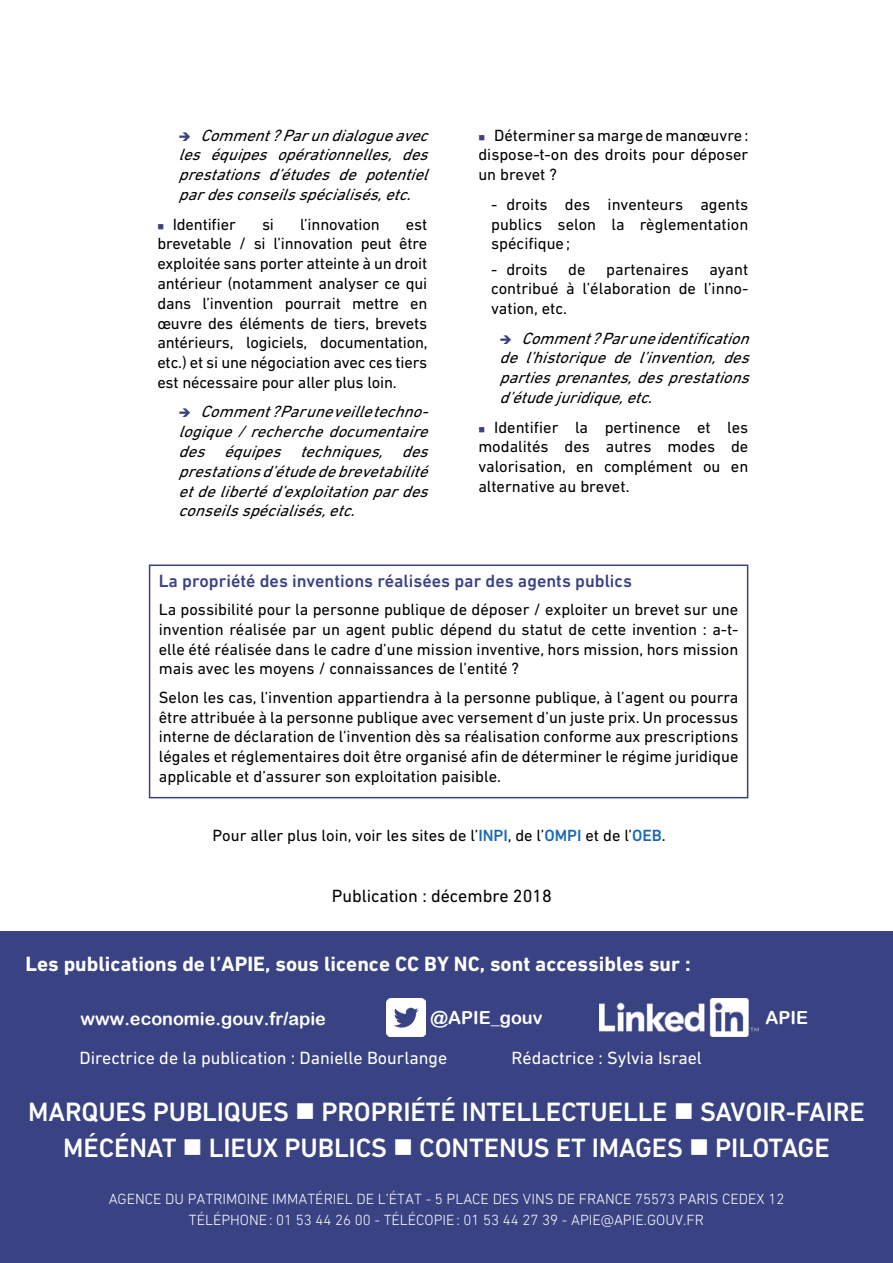
<style>
.page{position:relative;width:893px;height:1263px;background:#fff}
.page>*{position:absolute;margin:0;border:0;box-sizing:border-box;transform-origin:0 0}
.t1{font:500 27px/36px "DIN Next LT Pro";letter-spacing:-.005em;color:#fff}
.t2{font:700 21px "DIN Next LT Pro";color:#fff}
.t3{font:18px "DIN Next LT Pro";color:#fff}
.t4{font:500 18px "DIN Next LT Pro";color:#394283}
.t5{font:18px "Arial Rounded MT Bold";color:#fff}
.t6{font:18px "DIN Next LT Pro";color:#000}
.t7{font:16.5px/19.8px "DIN Next LT Pro";color:#000;text-align:justify}
.t8{font:italic 16.5px/19.8px "DIN Next LT Pro";color:#000;text-align:justify}
.t9{font:300 15px/21px "DIN Next LT Pro";color:#fff}
.s1{color:#394283}
.s2{font-weight:500;color:#1a68b3}
</style>
<div class="page">
<div style="left:0;top:931px;width:893px;height:332px;background:#394283"></div>
<img style="left:600px;top:998px;width:159px;height:38px">
<img style="left:387px;top:998px;width:38px;height:38px">
<div style="left:149px;top:564px;width:599px;height:234px;border:2px solid #394283"></div>
<p class="t8" style="left:179px;top:125px;width:257px"><span class="s1">➔</span> Comment?Parundialogueavec les équipes opérationnelles, des prestations d’études de potentiel pardesconseilsspécialisés,etc.</p>
<p class="t7" style="left:157px;top:214px;width:80px"><span class="s1">■</span> Identifier</p>
<p class="t7" style="left:262px;top:214px;width:14px">si</p>
<p class="t7" style="left:300px;top:214px;width:81px">l’innovation</p>
<p class="t7" style="left:157px;top:214px;width:272px;text-indent:249px">est brevetable / si l’innovation peut être exploitée sans porter atteinte à un droit antérieur (notamment analyser ce qui dans l’invention pourrait mettre en œuvre des éléments de tiers, brevets antérieurs, logiciels, documentation, etc.) et si une négociation avec ces tiers est nécessaire pour aller plus loin.</p>
<p class="t8" style="left:179px;top:402px;width:257px;text-align:left"><span class="s1">➔</span> Comment ?Paruneveilletechno&shy;logique/recherchedocumentaire des équipes techniques, des prestationsd’étudedebrevetabilité etdelibertéd’exploitationpardes conseilsspécialisés,etc.</p>
<p class="t7" style="left:478px;top:125px;width:272px"><span class="s1">■</span> Déterminer sa marge de manœuvre: dispose-t-on des droits pour déposer un brevet ?</p>
<p class="t7" style="left:491px;top:194px;width:259px">- droits des inventeurs agents publics selon la règlementation spécifique;</p>
<p class="t7" style="left:491px;top:259px;width:58px">- droits</p>
<p class="t7" style="left:568px;top:259px;width:19px">de</p>
<p class="t7" style="left:606px;top:259px;width:84px">partenaires</p>
<p class="t7" style="left:491px;top:259px;width:259px;text-indent:218px">ayant contribué à l’élaboration de l’inno&shy;vation, etc.</p>
<p class="t8" style="left:500px;top:328px;width:257px"><span class="s1">➔</span> Comment?Paruneidentification de l’historique de l’invention, des partiesprenantes,desprestations d’étudejuridique,etc.</p>
<p class="t7" style="left:478px;top:417px;width:272px"><span class="s1">■</span> Identifier la pertinence et les modalités des autres modes de valorisation, en complément ou en alternative au brevet.</p>
<p class="t4" style="left:159px;top:570px;width:475px">LA PROPRIÉTÉ DES INVENTIONS RÉALISÉES PAR DES AGENTS PUBLICS</p>
<p class="t7" style="left:159px;top:599px;width:581px">La possibilité pour la personne publique de déposer / exploiter un brevet sur une invention réalisée par un agent public dépend du statut de cette invention : a-t&shy;elle été réalisée dans le cadre d’une mission inventive, hors mission, hors mission mais avec les moyens / connaissances de l’entité ?</p>
<p class="t7" style="left:159px;top:687px;width:581px">Selon les cas, l’invention appartiendra à la personne publique, à l’agent ou pourra être attribuée à la personne publique avec versement d’un juste prix. Un processus interne de déclaration de l’invention dès sa réalisation conforme aux prescriptions légales et réglementaires doit être organisé afin de déterminer le régime juridique applicable et d’assurer son exploitation paisible.</p>
<p class="t7" style="left:213px;top:825px;width:455px">Pour aller plus loin, voir les sites de l’<span class="s2">INPI</span>, de l’<span class="s2">OMPI</span> et de l’<span class="s2">OEB</span>.</p>
<p class="t6" style="left:332px;top:885px;width:222px">Publication : décembre 2018</p>
<p class="t2" style="left:26px;top:952px;width:667px">Les publications de l’APIE, sous licence CC BY NC, sont accessibles sur :</p>
<p class="t5" style="left:80px;top:1008px;width:247px">www.economie.gouv.fr/apie</p>
<p class="t5" style="left:431px;top:1007px;width:113px">@APIE_gouv</p>
<p class="t5" style="left:765px;top:1007px;width:44px">APIE</p>
<p class="t3" style="left:80px;top:1047px;width:369px">Directrice de la publication : Danielle Bourlange</p>
<p class="t3" style="left:512px;top:1047px;width:192px">Rédactrice : Sylvia Israel</p>
<h1 class="t1" style="left:28px;top:1094px;width:489px">MARQUES PUBLIQUES ■ PROPRIÉTÉ INTELLEC</h1>
<h1 class="t1" style="left:576px;top:1094px;width:48px">TUELLE</h1>
<h1 class="t1" style="left:63px;top:1094px;width:800px;text-indent:611px">■ SAVOIR-FAIRE<br>MÉCÉNAT ■ LIEUX PUBLICS ■ CONTENUS ET IMAGES ■ PILOTAGE</h1>
<p class="t9" style="left:189px;top:1188px;width:597px;text-indent:-80px">AGENCE DU PATRIMOINE IMMATÉRIEL DE L’ÉTAT - 5 PLACE DES VINS DE FRANCE 75573 PARIS CEDEX 12<br>TÉLÉPHONE: 01 53 44 26 00 - TÉLÉCOPIE: 01 53 44 27 39 - APIE@APIE.GOUV.FR</p>
</div>
